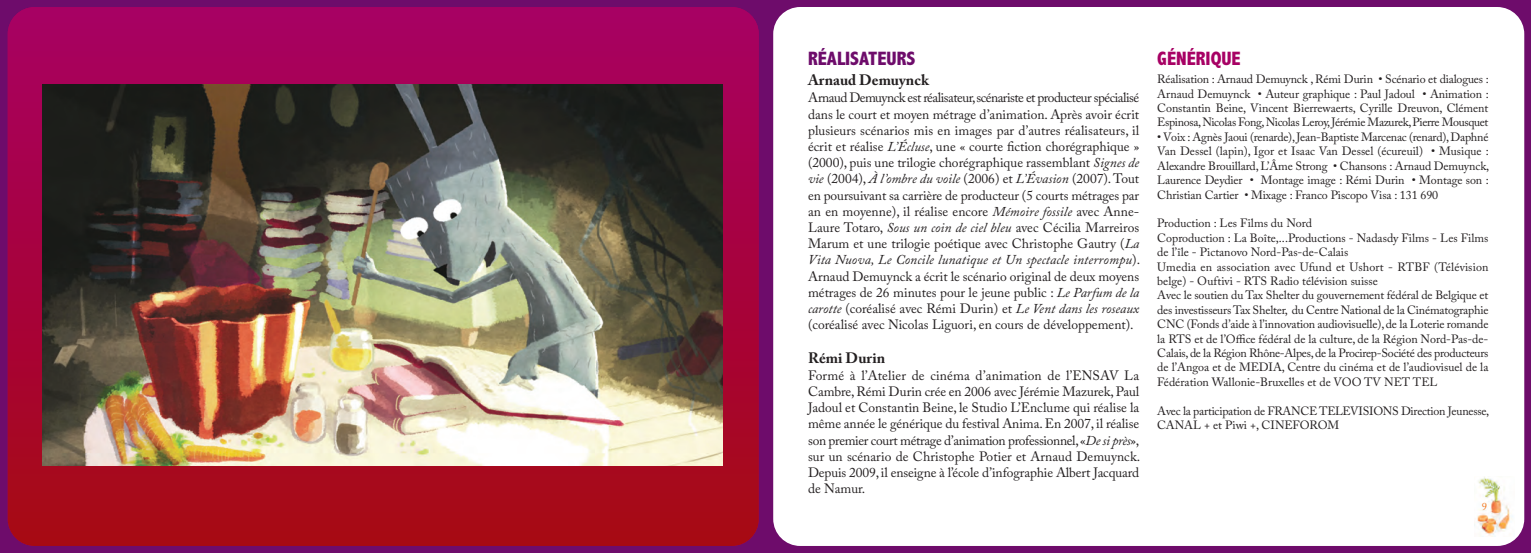
<style>
.page{position:relative;width:1531px;height:553px;background:#fff}
.page>*{position:absolute;margin:0;border:0;box-sizing:border-box;transform-origin:0 0}
.t1{font:800 condensed 19.5px "Abadi";color:#6e0c6b}
.t2{font:800 condensed 19.5px "Abadi";color:#a70164}
.t3{font:700 15px "Adobe Caslon Pro";color:#231f20}
.t4{font:13.5px/16.2px "Adobe Caslon Pro";color:#231f20;text-align:justify}
.t5{font:12px/14.4px "Adobe Caslon Pro";letter-spacing:-.01em;color:#231f20;text-align:justify}
.t6{font:10.5px "Adobe Caslon Pro";color:#f47921}
.s1{font-style:italic}
</style>
<div class="page">
<div style="left:765px;top:0;width:766px;height:553px;background:#6e0c6b"></div>
<div style="left:773px;top:7px;width:751px;height:539px;background:#fff;border-radius:27px"></div>
<div style="left:0;top:0;width:765px;height:553px;background:#6e0c6b"></div>
<div style="left:8px;top:7px;width:751px;height:539px;background:linear-gradient(to bottom,#a40062,#a50c16);border-radius:27px"></div>
<img style="left:43px;top:85px;width:680px;height:380px">
<img style="left:1477px;top:476px;width:36px;height:61px">
<h1 class="t1" style="left:808px;top:46px;width:109px">RÉALISATEURS</h1>
<p class="t3" style="left:808px;top:74px;width:122px">Arnaud Demuynck</p>
<p class="t4" style="left:808px;top:91px;width:334px">Arnaud Demuynck est réalisateur, scénariste et producteur spécialisé dans le court et moyen métrage d’animation. Après avoir écrit plusieurs scénarios mis en images par d’autres réalisateurs, il écrit et réalise <span class="s1">L’Écluse</span>, une « courte fiction chorégraphique » (2000), puis une trilogie chorégraphique rassemblant <span class="s1">Signes de vie</span> (2004), <span class="s1">À l’ombre du voile</span> (2006) et <span class="s1">L’Évasion</span> (2007). Tout en poursuivant sa carrière de producteur (5 courts métrages par an en moyenne), il réalise encore <span class="s1">Mémoire fossile</span> avec Anne-Laure Totaro, <span class="s1">Sous un coin de ciel bleu</span> avec Cécilia Marreiros Marum et une trilogie poétique avec Christophe Gautry (<span class="s1">La Vita Nuova, Le Concile lunatique et Un spectacle interrompu</span>).<br>Arnaud Demuynck a écrit le scénario original de deux moyens métrages de 26 minutes pour le jeune public : <span class="s1">Le Parfum de la carotte</span> (coréalisé avec rémi Durin) et <span class="s1">Le Vent dans les roseaux </span>(coréalisé avec Nicolas Liguori, en cours de développement).</p>
<p class="t3" style="left:808px;top:352px;width:79px">Rémi Durin</p>
<p class="t4" style="left:808px;top:369px;width:334px">Formé à l’Atelier de cinéma d’animation de l’ENSAV La Cambre, rémi Durin crée en 2006 avec Jérémie Mazurek, Paul Jadoul et Constantin Beine, le Studio L’Enclume qui réalise la même année le générique du festival Anima. En 2007, il réalise son premier court métrage d’animation professionnel, «<span class="s1">De si près</span>», sur un scénario de Christophe Potier et Arnaud Demuynck.<br>Depuis 2009, il enseigne à l’école d’infographie Albert Jacquard de Namur.</p>
<h1 class="t2" style="left:1157px;top:46px;width:85px">GÉNÉRIQUE</h1>
<p class="t5" style="left:1157px;top:73px;width:333px">réalisation : Arnaud Demuynck , rémi Durin • Scénario et dialogues :<br>Arnaud Demuynck • Auteur graphique : Paul Jadoul • Animation :<br>Constantin Beine, Vincent Bierrewaerts, Cyrille Dreuvon, Clément Espinosa, Nicolas Fong, Nicolas Leroy, Jérémie Mazurek, Pierre Mousquet</p>
<p class="t5" style="left:1157px;top:131px;width:333px">• Voix : Agnès Jaoui (renarde), Jean-Baptiste Marcenac (renard), Daphné Van Dessel (lapin), igor et isaac Van Dessel (écureuil) • Musique :<br>Alexandre Brouillard, L’Âme Strong • Chansons : Arnaud Demuynck, Laurence Deydier • Montage image : rémi Durin • Montage son :<br>Christian Cartier • Mixage : Franco Piscopo Visa : 131 690</p>
<p class="t5" style="left:1157px;top:217px;width:333px;text-align:left">Production : Les Films du Nord<br>Coproduction : La Boîte,...Productions - Nadasdy Films - Les Films de l’île - Pictanovo Nord-Pas-de-Calais<br>Umedia en association avec Ufund et Ushort - rTBF (Télévision belge) - ouftivi - rTS radio télévision suisse<br>Avec le soutien du Tax Shelter du gouvernement fédéral de Belgique et des investisseurs Tax Shelter, du Centre National de la Cinématographie CNC (Fonds d’aide à l’innovation audiovisuelle), de la Loterie romande la rTS et de l’office fédéral de la culture, de la région Nord-Pas-de-Calais, de la région rhône-Alpes, de la Procirep-Société des producteurs de l’Angoa et de MEDiA, Centre du cinéma et de l’audiovisuel de la Fédération Wallonie-Bruxelles et de Voo TV NET TEL</p>
<p class="t5" style="left:1157px;top:405px;width:333px">Avec la participation de FrANCE TELEViSioNS Direction Jeunesse,<br>CANAL + et Piwi +, CiNEForoM</p>
<p class="t6" style="left:1481px;top:503px;width:7px">9</p>
</div>
